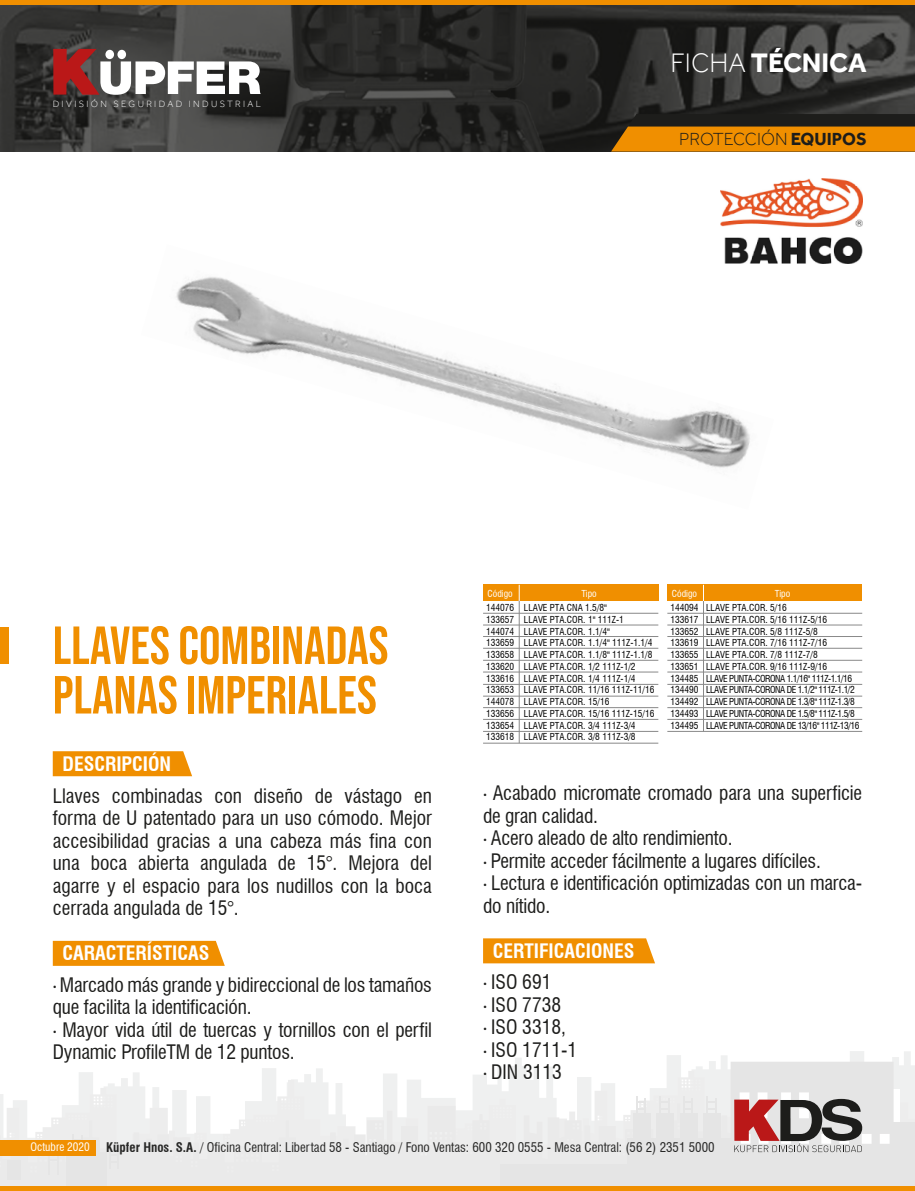
<style>
.page{position:relative;width:915px;height:1191px;background:#fff}
.page>*{position:absolute;margin:0;border:0;box-sizing:border-box;transform-origin:0 0}
.t1{font:53.55px/49.5px "Bebas Neue";color:#f08f00}
.t2{font:700 27.45px "Effra";color:#fff}
.t3{font:condensed 19.5px/22.5px "Swiss 721 BT";letter-spacing:-.01em;color:#1d1d1b}
.t4{font:700 condensed 19.5px/31.5px "Swiss 721 BT";color:#fff}
.t5{font:300 18px "Effra";color:#1d1d1b}
.t6{font:condensed 13.05px "Swiss 721 BT";color:#272726}
.t7{font:condensed 11.4px "Swiss 721 BT";color:#fff}
.t8{font:condensed 9.45px/11.7px "Swiss 721 BT";color:#000;text-align:justify}
.t9{font:condensed 9.45px/11.7px "Swiss 721 BT";letter-spacing:-.05em;color:#000}
.t10{font:300 9.45px "Effra";letter-spacing:.25em;color:#fff}
.t11{font:condensed 9.45px "Swiss 721 BT";color:#fff}
.s1{font-weight:300}
.s2{font-weight:700}
.s3{font-weight:700;color:#fff}
.s4{font-family:"Myriad Pro";font-stretch:normal}
.s5{font-family:"Myriad Pro";font-weight:400;font-stretch:normal;color:#1d1d1b}
.s6{font-weight:400;color:#1d1d1b}
</style>
<div class="page">
<svg style="left:0;top:1051px;width:914px;height:140px"></svg>
<svg style="left:53px;top:751px;width:139px;height:25px;background:#f0930a"></svg>
<div style="left:53px;top:941px;width:172px;height:25px;background:#f08f00"></div>
<img style="left:0;top:5px;width:914px;height:147px">
<div style="left:0;top:0;width:914px;height:5px;background:#f08f00"></div>
<svg style="left:53px;top:49px;width:207px;height:46px"></svg>
<div style="left:483px;top:938px;width:171px;height:25px;background:#f08f00"></div>
<svg style="left:611px;top:114px;width:303px;height:38px;background:#a4660a"></svg>
<div style="left:0;top:627px;width:9px;height:37px;background:#f08f00"></div>
<div style="left:483px;top:585px;width:175px;height:16px;background:#f08f00"></div>
<hr style="left:519px;top:600px;width:1px;height:143px;background:#898989">
<svg style="left:519px;top:585px;width:1px;height:16px"></svg>
<hr style="left:483px;top:613px;width:175px;height:1px;background:#898989">
<hr style="left:483px;top:625px;width:175px;height:1px;background:#898989">
<hr style="left:483px;top:636px;width:175px;height:1px;background:#898989">
<hr style="left:483px;top:648px;width:175px;height:1px;background:#898989">
<hr style="left:483px;top:660px;width:175px;height:1px;background:#898989">
<hr style="left:483px;top:672px;width:175px;height:1px;background:#898989">
<hr style="left:483px;top:684px;width:175px;height:1px;background:#898989">
<hr style="left:483px;top:696px;width:175px;height:1px;background:#898989">
<hr style="left:483px;top:707px;width:175px;height:1px;background:#898989">
<hr style="left:483px;top:719px;width:175px;height:1px;background:#898989">
<hr style="left:483px;top:731px;width:175px;height:1px;background:#898989">
<hr style="left:483px;top:743px;width:175px;height:1px;background:#898989">
<div style="left:667px;top:585px;width:194px;height:16px;background:#f08f00"></div>
<hr style="left:703px;top:600px;width:1px;height:131px;background:#898989">
<svg style="left:703px;top:585px;width:1px;height:16px"></svg>
<hr style="left:667px;top:613px;width:194px;height:1px;background:#898989">
<hr style="left:667px;top:625px;width:194px;height:1px;background:#898989">
<hr style="left:667px;top:636px;width:194px;height:1px;background:#898989">
<hr style="left:667px;top:648px;width:194px;height:1px;background:#898989">
<hr style="left:667px;top:660px;width:194px;height:1px;background:#898989">
<hr style="left:667px;top:672px;width:194px;height:1px;background:#898989">
<hr style="left:667px;top:684px;width:194px;height:1px;background:#898989">
<hr style="left:667px;top:696px;width:194px;height:1px;background:#898989">
<hr style="left:667px;top:707px;width:194px;height:1px;background:#898989">
<hr style="left:667px;top:719px;width:194px;height:1px;background:#898989">
<hr style="left:667px;top:731px;width:194px;height:1px;background:#898989">
<img style="left:720px;top:179px;width:141px;height:84px">
<img style="left:176px;top:244px;width:597px;height:224px">
<p class="t10" style="left:53px;top:98px;width:210px">DIVISIÓN SEGURIDAD INDUSTRIAL</p>
<h2 class="t2" style="left:670px;top:48px;width:197px"><span class="s1">FICHA</span> TÉCNICA</h2>
<p class="t5" style="left:679px;top:129px;width:189px">PROTECCIÓN <span class="s2">EQUIPOS</span></p>
<h1 class="t1" style="left:53px;top:620px;width:337px">LLAVES COMBINADAS<br>PLANAS IMPERIALES</h1>
<p class="t4" style="left:63px;top:748px;width:110px">DESCRIPCIÓN</p>
<p class="t3" style="left:53px;top:784px;width:380px;text-align:justify">Llaves combinadas con diseño de vástago en forma de U patentado para un uso cómodo. Mejor accesibilidad gracias a una cabeza más fina con una boca abierta angulada de 15°. Mejora del agarre y el espacio para los nudillos con la boca cerrada angulada de 15°.</p>
<p class="t3" style="left:53px;top:937px;width:380px;line-height:31.5px;text-indent:10px"><span class="s3">CARACTERÍSTICAS<br></span><span class="s4">·</span> Marcado más grande y bidireccional de los tamaños</p>
<p class="t3" style="left:53px;top:996px;width:380px">que facilita la identificación.<br><span class="s4">·</span> Mayor vida útil de tuercas y tornillos con el perfil<br>Dynamic ProfileTM de 12 puntos.</p>
<p class="t11" style="left:487px;top:588px;width:27px">Código</p>
<p class="t8" style="left:486px;top:602px;width:30px">144076<br>133657<br>144074<br>133659<br>133658<br>133620<br>133616<br>133653<br>144078<br>133656<br>133654<br>133618</p>
<p class="t11" style="left:581px;top:588px;width:17px">Tipo</p>
<p class="t8" style="left:523px;top:602px;width:132px;text-align:left">LLAVE PTA CNA 1.5/8"<br>LLAVE PTA.COR. 1" 111Z-1<br>LLAVE PTA.COR. 1.1/4"<br>LLAVE PTA.COR. 1.1/4" 111Z-1.1/4<br>LLAVE PTA.COR. 1.1/8" 111Z-1.1/8<br>LLAVE PTA.COR. 1/2 111Z-1/2<br>LLAVE PTA.COR. 1/4 111Z-1/4<br>LLAVE PTA.COR. 11/16 111Z-11/16<br>LLAVE PTA.COR. 15/16<br>LLAVE PTA.COR. 15/16 111Z-15/16<br>LLAVE PTA.COR. 3/4 111Z-3/4<br>LLAVE PTA.COR. 3/8 111Z-3/8</p>
<p class="t11" style="left:671px;top:588px;width:27px">Código</p>
<p class="t8" style="left:670px;top:602px;width:30px">144094<br>133617<br>133652<br>133619<br>133655<br>133651<br>134485<br>134490<br>134492<br>134493<br>134495</p>
<p class="t11" style="left:774px;top:588px;width:17px">Tipo</p>
<p class="t9" style="left:705px;top:602px;width:155px">LLAVE PTA.COR. 5/16<br>LLAVE PTA.COR. 5/16 111Z-5/16<br>LLAVE PTA.COR. 5/8 111Z-5/8<br>LLAVE PTA.COR. 7/16 111Z-7/16<br>LLAVE PTA.COR. 7/8 111Z-7/8<br>LLAVE PTA.COR. 9/16 111Z-9/16<br>LLAVE PUNTA-CORONA 1.1/16" 111Z-1.1/16<br>LLAVE PUNTA-CORONA DE 1.1/2" 111Z-1.1/2<br>LLAVE PUNTA-CORONA DE 1.3/8" 111Z-1.3/8<br>LLAVE PUNTA-CORONA DE 1.5/8" 111Z-1.5/8<br>LLAVE PUNTA-CORONA DE 13/16" 111Z-13/16</p>
<p class="t3" style="left:483px;top:782px;width:380px"><span class="s4">·</span> Acabado micromate cromado para una superficie de gran calidad.<br><span class="s4">·</span> Acero aleado de alto rendimiento.<br><span class="s4">·</span> Permite acceder fácilmente a lugares difíciles.<br><span class="s4">·</span> Lectura e identificación optimizadas con un marca&shy;do nítido.</p>
<p class="t4" style="left:483px;top:935px;width:153px;text-indent:10px">CERTIFICACIONES <span class="s5">·</span> <span class="s6">ISO 691</span></p>
<p class="t3" style="left:483px;top:993px;width:96px"><span class="s4">·</span> ISO 7738<br><span class="s4">·</span> ISO 3318,<br><span class="s4">·</span> ISO 1711-1 <span class="s4">·</span> DIN 3113</p>
<p class="t7" style="left:31px;top:1140px;width:61px">Octubre 2020</p>
<p class="t6" style="left:106px;top:1139px;width:609px"><span class="s2">Küpfer Hnos. S.A.</span> / Oficina Central: Libertad 58 - Santiago / Fono Ventas: 600 320 0555 - Mesa Central: (56 2) 2351 5000</p>
</div>
